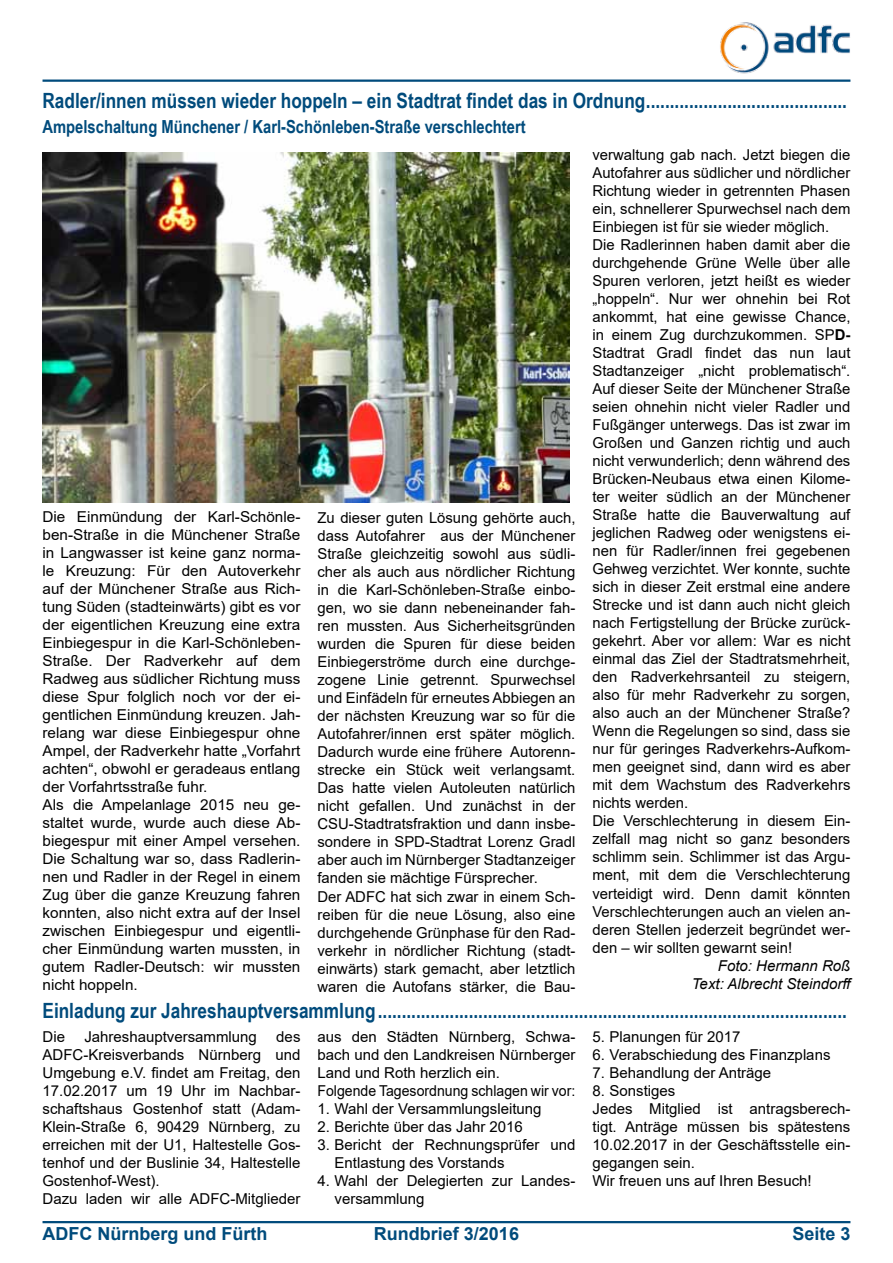
<style>
.page{position:relative;width:893px;height:1263px;background:#fff}
.page>*{position:absolute;margin:0;border:0;box-sizing:border-box;transform-origin:0 0}
.t1{font:700 21px "Arial Narrow";color:#004b7c}
.t2{font:700 18px "Arial Narrow";color:#004b7c}
.t3{font:700 18px "Arial";color:#004b7c}
.t4{font:15px/18px "Arial";color:#000}
.t5{font:italic 15px/18px "Arial";color:#000;text-align:right}
.s1{font-weight:700}
</style>
<div class="page">
<hr style="left:43px;top:1221px;width:807px;height:2px;background:#004b7c">
<hr style="left:43px;top:80px;width:807px;height:2px;background:#004b7c">
<img style="left:720px;top:22px;width:130px;height:52px">
<img style="left:43px;top:152px;width:527px;height:351px">
<h1 class="t1" style="left:43px;top:88px;width:806px">Radler/innen müssen wieder hoppeln – ein Stadtrat findet das in Ordnung..........................................</h1>
<p class="t2" style="left:43px;top:116px;width:485px">Ampelschaltung Münchener / Karl-Schönleben-Straße verschlechtert</p>
<p class="t4" style="left:43px;top:508px;width:259px">Die Einmündung der Karl-Schönle&shy;ben-Straße in die Münchener Straße in Langwasser ist keine ganz norma&shy;le Kreuzung: Für den Autoverkehr auf der Münchener Straße aus Rich&shy;tung Süden (stadteinwärts) gibt es vor der eigentlichen Kreuzung eine extra Einbiegespur in die Karl-Schönleben-Straße. Der Radverkehr auf dem Radweg aus südlicher Richtung muss diese Spur folglich noch vor der ei&shy;gentlichen Einmündung kreuzen. Jah&shy;relang war diese Einbiegespur ohne Ampel, der Radverkehr hatte „Vorfahrt achten“, obwohl er geradeaus entlang der Vorfahrtsstraße fuhr.<br>Als die Ampelanlage 2015 neu ge&shy;staltet wurde, wurde auch diese Ab&shy;biegespur mit einer Ampel versehen.<br>Die Schaltung war so, dass Radlerin&shy;nen und Radler in der Regel in einem Zug über die ganze Kreuzung fahren konnten, also nicht extra auf der Insel zwischen Einbiegespur und eigentli&shy;cher Einmündung warten mussten, in gutem Radler-Deutsch: wir mussten nicht hoppeln.</p>
<p class="t4" style="left:317px;top:509px;width:259px">Zu dieser guten Lösung gehörte auch, dass Autofahrer aus der Münchener Straße gleichzeitig sowohl aus südli&shy;cher als auch aus nördlicher Richtung in die Karl-Schönleben-Straße einbo&shy;gen, wo sie dann nebeneinander fah&shy;ren mussten. Aus Sicherheitsgründen wurden die Spuren für diese beiden Einbiegerströme durch eine durchge&shy;zogene Linie getrennt. Spurwechsel und Einfädeln für erneutes Abbiegen an der nächsten Kreuzung war so für die Autofahrer/innen erst später möglich.<br>Dadurch wurde eine frühere Autorenn&shy;strecke ein Stück weit verlangsamt.<br>Das hatte vielen Autoleuten natürlich nicht gefallen. Und zunächst in der CSU-Stadtratsfraktion und dann insbe&shy;sondere in SPD-Stadtrat Lorenz Gradl aber auch im Nürnberger Stadtanzeiger fanden sie mächtige Fürsprecher.<br>Der ADFC hat sich zwar in einem Sch&shy;reiben für die neue Lösung, also eine durchgehende Grünphase für den Rad&shy;verkehr in nördlicher Richtung (stadt&shy;einwärts) stark gemacht, aber letztlich waren die Autofans stärker, die Bau-</p>
<p class="t4" style="left:592px;top:146px;width:259px">verwaltung gab nach. Jetzt biegen die Autofahrer aus südlicher und nördlicher Richtung wieder in getrennten Phasen ein, schnellerer Spurwechsel nach dem Einbiegen ist für sie wieder möglich.<br>Die Radlerinnen haben damit aber die durchgehende Grüne Welle über alle Spuren verloren, jetzt heißt es wieder „hoppeln“. Nur wer ohnehin bei Rot ankommt, hat eine gewisse Chance, in einem Zug durchzukommen. SP<span class="s1">D-</span>Stadtrat Gradl findet das nun laut Stadtanzeiger „nicht problematisch“.<br>Auf dieser Seite der Münchener Straße seien ohnehin nicht vieler Radler und Fußgänger unterwegs. Das ist zwar im Großen und Ganzen richtig und auch nicht verwunderlich; denn während des Brücken-Neubaus etwa einen Kilome&shy;ter weiter südlich an der Münchener Straße hatte die Bauverwaltung auf jeglichen Radweg oder wenigstens ei&shy;nen für Radler/innen frei gegebenen Gehweg verzichtet. Wer konnte, suchte sich in dieser Zeit erstmal eine andere Strecke und ist dann auch nicht gleich nach Fertigstellung der Brücke zurück&shy;gekehrt. Aber vor allem: War es nicht einmal das Ziel der Stadtratsmehrheit, den Radverkehrsanteil zu steigern, also für mehr Radverkehr zu sorgen, also auch an der Münchener Straße?<br>Wenn die Regelungen so sind, dass sie nur für geringes Radverkehrs-Aufkom&shy;men geeignet sind, dann wird es aber mit dem Wachstum des Radverkehrs nichts werden.<br>Die Verschlechterung in diesem Ein&shy;zelfall mag nicht so ganz besonders schlimm sein. Schlimmer ist das Argu&shy;ment, mit dem die Verschlechterung verteidigt wird. Denn damit könnten Verschlechterungen auch an vielen an&shy;deren Stellen jederzeit begründet wer&shy;den – wir sollten gewarnt sein!</p>
<p class="t5" style="left:692px;top:956px;width:162px">Foto: Hermann Roß<br>Text: Albrecht Steindorff</p>
<h1 class="t1" style="left:43px;top:998px;width:806px">Einladung zur Jahreshauptversammlung..................................................................................................</h1>
<p class="t4" style="left:43px;top:1027px;width:24px">Die</p>
<p class="t4" style="left:84px;top:1027px;width:174px">Jahreshauptversammlung</p>
<p class="t4" style="left:43px;top:1027px;width:259px;text-indent:234px">des<br>ADFC-Kreisverbands Nürnberg und<br>Umgebung e.V. findet am Freitag, den<br>17.02.2017 um 19 Uhr im Nachbar&shy;schaftshaus Gostenhof statt (Adam-<br>Klein-Straße 6, 90429 Nürnberg, zu erreichen mit der U1, Haltestelle Gos&shy;tenhof und der Buslinie 34, Haltestelle<br>Gostenhof-West).<br>Dazu laden wir alle ADFC-Mitglieder</p>
<p class="t4" style="left:317px;top:1027px;width:259px">aus den Städten Nürnberg, Schwa&shy;bach und den Landkreisen Nürnberger Land und Roth herzlich ein.<br>Folgende Tagesordnung schlagen wir vor:</p>
<p class="t4" style="left:592px;top:1027px;width:149px">5. Planungen für 2017</p>
<p class="t4" style="left:592px;top:1045px;width:239px">6. Verabschiedung des Finanzplans</p>
<p class="t4" style="left:592px;top:1063px;width:180px">7. Behandlung der Anträge</p>
<p class="t4" style="left:592px;top:1081px;width:259px">8. Sonstiges<br>Jedes Mitglied ist antragsberech&shy;tigt. Anträge müssen bis spätestens<br>10.02.2017 in der Geschäftsstelle ein&shy;gegangen sein.<br>Wir freuen uns auf Ihren Besuch!</p>
<p class="t4" style="left:317px;top:1099px;width:226px">1. Wahl der Versammlungsleitung</p>
<p class="t4" style="left:317px;top:1117px;width:207px">2. Berichte über das Jahr 2016</p>
<p class="t4" style="left:334px;top:1135px;width:242px;text-indent:-17px">3. Bericht der Rechnungsprüfer und<br>Entlastung des Vorstands</p>
<p class="t4" style="left:334px;top:1171px;width:242px;text-indent:-17px">4. Wahl der Delegierten zur Landes&shy;versammlung</p>
<p class="t3" style="left:43px;top:1221px;width:226px">ADFC Nürnberg und Fürth</p>
<p class="t3" style="left:374px;top:1221px;width:147px">Rundbrief 3/2016</p>
<p class="t3" style="left:792px;top:1221px;width:60px">Seite 3</p>
</div>
